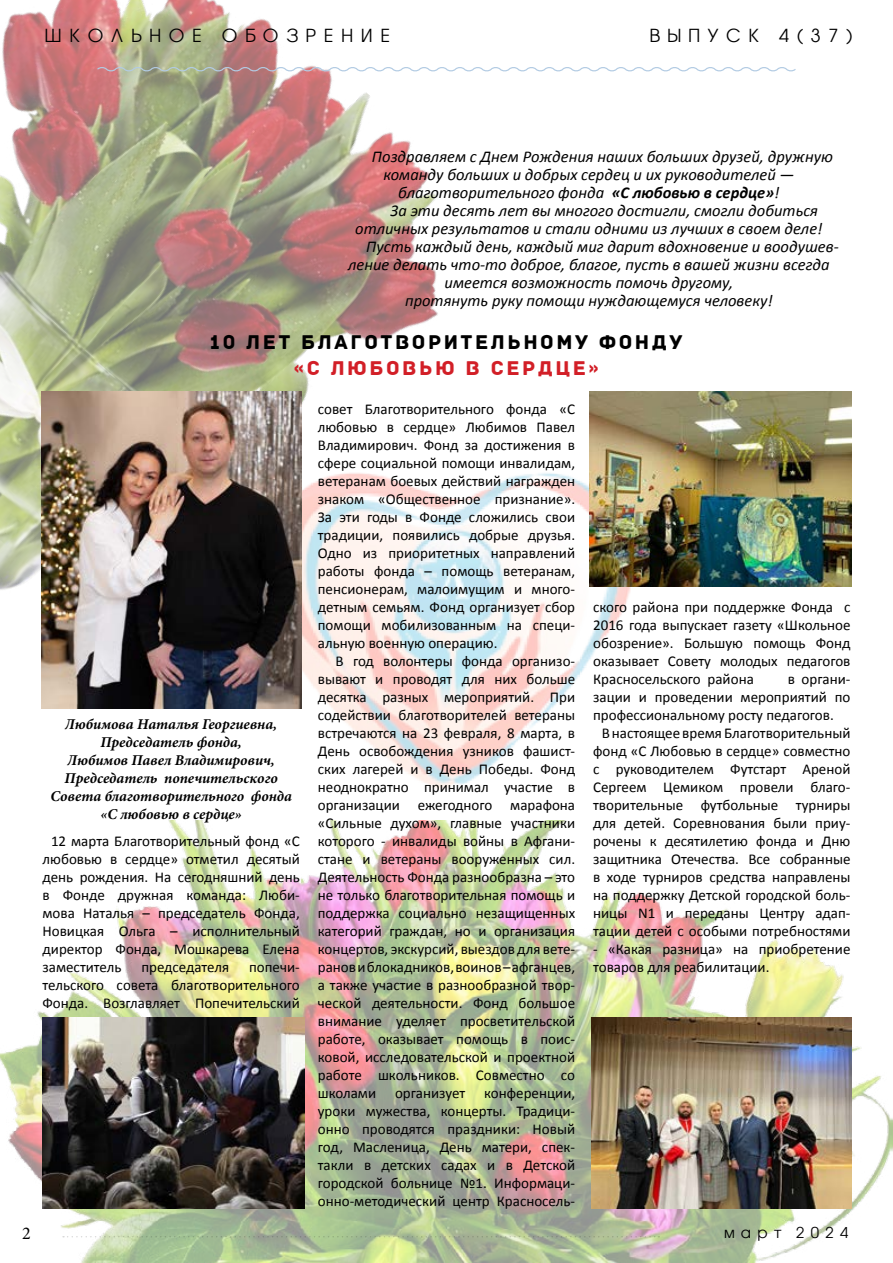
<style>
.page{position:relative;width:893px;height:1263px;background:#fff}
.page>*{position:absolute;margin:0;border:0;box-sizing:border-box;transform-origin:0 0}
.t1{font:21px "Archive";letter-spacing:.12em;color:#000}
.t2{font:21px "Archive";letter-spacing:.12em;color:#d21f27}
.t3{font:18px "Te X Gyre Adventor";letter-spacing:.42em;color:#000}
.t4{font:18px "Minion Pro";color:#000}
.t5{font:italic 16.5px "Calibri";color:#000}
.t6{font:15px/18px "Calibri";color:#000;text-align:justify}
.t7{font:italic 700 15px/18px "Minion Pro";color:#000;text-align:center}
.t8{font:15px "Te X Gyre Adventor";letter-spacing:.42em;color:#000}
.s1{font-weight:700}
</style>
<div class="page">
<img style="left:0;top:820px;width:893px;height:443px">
<img style="left:0;top:0;width:438px;height:709px">
<svg style="left:63px;top:1236px;width:596px;height:1px"></svg>
<svg style="left:96px;top:65px;width:700px;height:8px"></svg>
<img style="left:242px;top:458px;width:389px;height:331px">
<img style="left:41px;top:391px;width:260px;height:317px">
<img style="left:591px;top:1018px;width:260px;height:191px">
<img style="left:43px;top:1018px;width:261px;height:191px">
<img style="left:590px;top:391px;width:261px;height:196px">
<p class="t3" style="left:45px;top:26px;width:347px">ШКОЛЬНОЕ ОБОЗРЕНИЕ</p>
<p class="t3" style="left:649px;top:26px;width:205px">ВЫПУСК 4(37)</p>
<p class="t5" style="left:372px;top:146px;width:463px">Поздравляем с Днем Рождения наших больших друзей, дружную</p>
<p class="t5" style="left:383px;top:164px;width:413px">команду больших и добрых сердец и их руководителей —</p>
<p class="t5" style="left:398px;top:182px;width:383px">благотворительного фонда <span class="s1">«С любовью в сердце»</span>!</p>
<p class="t5" style="left:391px;top:200px;width:429px">За эти десять лет вы многого достигли, смогли добиться</p>
<p class="t5" style="left:355px;top:218px;width:469px">отличных результатов и стали одними из лучших в своем деле!</p>
<p class="t5" style="left:366px;top:236px;width:474px">Пусть каждый день, каждый миг дарит вдохновение и воодушев-</p>
<p class="t5" style="left:348px;top:254px;width:483px">ление делать что-то доброе, благое, пусть в вашей жизни всегда</p>
<p class="t5" style="left:444px;top:272px;width:290px">имеется возможность помочь другому,</p>
<p class="t5" style="left:405px;top:290px;width:369px">протянуть руку помощи нуждающемуся человеку!</p>
<h1 class="t1" style="left:210px;top:331px;width:474px">10 лет Благотворительному фонду</h1>
<h1 class="t2" style="left:294px;top:356px;width:306px">«С любовью в сердце»</h1>
<p class="t7" style="left:50px;top:715px;width:243px">Любимова Наталья Георгиевна,<br>Председатель фонда,<br>Любимов Павел Владимирович,<br>Председатель попечительского<br>Совета благотворительного фонда «С любовью в сердце»</p>
<p class="t6" style="left:43px;top:831px;width:259px;text-indent:9px">12 марта Благотворительный фонд «С любовью в сердце» отметил десятый день рождения. На сегодняшний день в Фонде дружная команда: Люби&shy;мова Наталья – председатель Фонда, Новицкая Ольга – исполнительный директор Фонда, Мошкарева Елена заместитель</p>
<p class="t6" style="left:43px;top:957px;width:259px;text-indent:207px">попечи&shy;тельского совета благотворительного Фонда. Возглавляет Попечительский</p>
<p class="t6" style="left:141px;top:957px;width:89px">председателя</p>
<p class="t6" style="left:318px;top:399px;width:259px">совет Благотворительного фонда «С любовью в сердце» Любимов Павел Владимирович. Фонд за достижения в сфере социальной помощи инвалидам, ветеранам боевых действий награжден знаком «Общественное признание».<br>За эти годы в Фонде сложились свои традиции, появились добрые друзья.<br>Одно из приоритетных направлений работы фонда – помощь ветеранам, пенсионерам, малоимущим и много&shy;детным семьям. Фонд организует сбор помощи мобилизованным на специ&shy;альную военную операцию.</p>
<p class="t6" style="left:318px;top:651px;width:259px;text-indent:18px">В год волонтеры фонда организо&shy;вывают и проводят для них больше десятка разных мероприятий. При содействии благотворителей ветераны встречаются на 23 февраля, 8 марта, в День освобождения узников фашист&shy;ских лагерей и в День Победы. Фонд неоднократно принимал участие в организации ежегодного марафона «Сильные духом», главные участники которого - инвалиды войны в Афгани&shy;стане и ветераны вооруженных сил.<br>Деятельность Фонда разнообразна – это не только благотворительная помощь и поддержка социально незащищенных категорий граждан, но и организация концертов, экскурсий, выездов для вете&shy;ранов и блокадников, воинов – афганцев, а также участие в разнообразной твор&shy;ческой деятельности. Фонд большое внимание уделяет просветительской работе, оказывает помощь в поис&shy;ковой, исследовательской и проектной работе школьников. Совместно со школами</p>
<p class="t6" style="left:318px;top:1083px;width:259px;text-indent:166px">конференции, уроки мужества, концерты. Традици&shy;онно проводятся праздники: Новый год, Масленица, День матери, спек&shy;такли в детских садах и в Детской городской больнице №1. Информаци&shy;онно-методический центр Красносель-</p>
<p class="t6" style="left:395px;top:1083px;width:72px">организует</p>
<p class="t6" style="left:593px;top:597px;width:259px">ского района при поддержке Фонда с 2016 года выпускает газету «Школьное обозрение». Большую помощь Фонд оказывает Совету молодых педагогов Красносельского района</p>
<p class="t6" style="left:788px;top:669px;width:64px">в органи-</p>
<p class="t6" style="left:593px;top:687px;width:259px">зации и проведении мероприятий по</p>
<p class="t6" style="left:593px;top:705px;width:242px">профессиональному росту педагогов.</p>
<p class="t6" style="left:602px;top:723px;width:250px">В настоящее время Благотворительный</p>
<p class="t6" style="left:593px;top:741px;width:259px">фонд «С Любовью в сердце» совместно</p>
<p class="t6" style="left:593px;top:759px;width:259px">с руководителем Футстарт Ареной</p>
<p class="t6" style="left:593px;top:777px;width:259px">Сергеем Цемиком провели благо-</p>
<p class="t6" style="left:593px;top:795px;width:259px">творительные футбольные турниры</p>
<p class="t6" style="left:593px;top:813px;width:259px">для детей. Соревнования были приу-</p>
<p class="t6" style="left:593px;top:831px;width:259px">рочены к десятилетию фонда и Дню</p>
<p class="t6" style="left:593px;top:849px;width:259px">защитника Отечества. Все собранные</p>
<p class="t6" style="left:593px;top:867px;width:259px">в ходе турниров средства направлены</p>
<p class="t6" style="left:593px;top:885px;width:259px">на поддержку Детской городской боль-</p>
<p class="t6" style="left:593px;top:903px;width:259px">ницы N1 и переданы Центру адап-</p>
<p class="t6" style="left:593px;top:921px;width:259px">тации детей с особыми потребностями</p>
<p class="t6" style="left:593px;top:939px;width:259px">- «Какая разница» на приобретение товаров для реабилитации.</p>
<p class="t4" style="left:22px;top:1221px;width:10px">2</p>
<p class="t8" style="left:724px;top:1224px;width:126px">март 2024</p>
</div>
